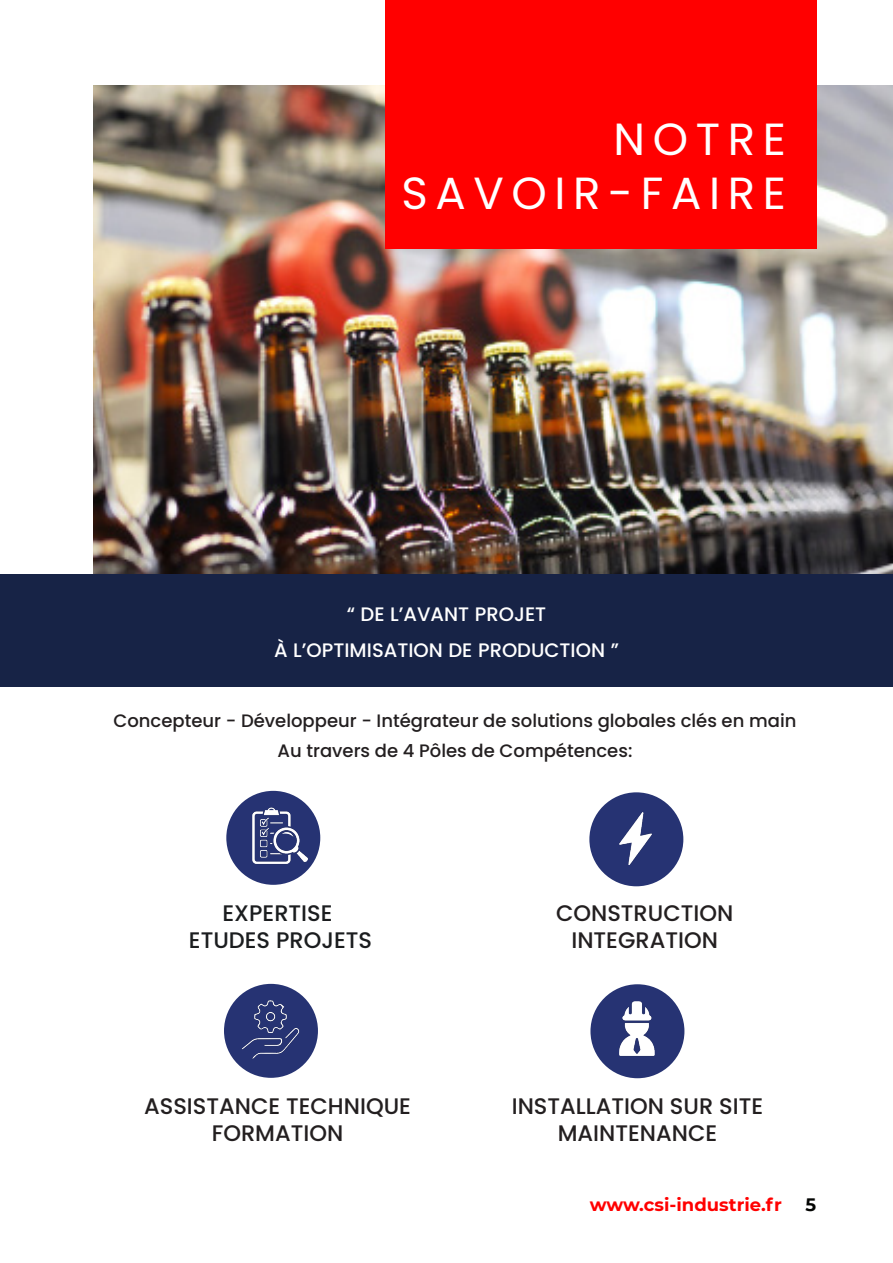
<style>
.page{position:relative;width:893px;height:1263px;background:#fff}
.page>*{position:absolute;margin:0;border:0;box-sizing:border-box;transform-origin:0 0}
.t1{font:45px/54px "Poppins";letter-spacing:.17em;color:#fff;text-align:right}
.t2{font:500 22.5px/27px "Poppins";color:#231f20;text-align:center}
.t3{font:500 22.5px/27px "Poppins";color:#1b1d1f;text-align:center}
.t4{font:500 19.5px/36px "Poppins";color:#fff;text-align:center}
.t5{font:500 18px/30px "Poppins";color:#231f20;text-align:center}
.t6{font:700 18px "Montserrat";color:#f00}
.t7{font:700 18px "Montserrat";color:#040503}
</style>
<div class="page">
<img style="left:94px;top:85px;width:799px;height:489px">
<div style="left:385px;top:0;width:431px;height:249px;background:#f00"></div>
<div style="left:0;top:574px;width:893px;height:113px;background:#172346"></div>
<div style="left:224px;top:984px;width:94px;height:94px;background:#263373;border-radius:50%"></div>
<img style="left:236px;top:994px;width:71px;height:69px">
<div style="left:589px;top:792px;width:94px;height:94px;background:#263373;border-radius:50%"></div>
<div style="left:590px;top:984px;width:94px;height:94px;background:#263373;border-radius:50%"></div>
<img style="left:604px;top:995px;width:66px;height:61px">
<img style="left:619px;top:812px;width:33px;height:52px">
<div style="left:226px;top:791px;width:94px;height:94px;background:#263373;border-radius:50%"></div>
<img style="left:252px;top:807px;width:55px;height:57px">
<h1 class="t1" style="left:401px;top:112px;width:386px">NOTRE<br>SAVOIR-FAIRE</h1>
<p class="t4" style="left:274px;top:597px;width:346px">“ DE L’AVANT PROJET<br>À L’OPTIMISATION DE PRODUCTION ”</p>
<p class="t5" style="left:114px;top:706px;width:684px">Concepteur - Développeur - Intégrateur de solutions globales clés en main<br>Au travers de 4 Pôles de Compétences:</p>
<p class="t3" style="left:189px;top:900px;width:185px">EXPERTISE<br>ETUDES PROJETS</p>
<p class="t2" style="left:144px;top:1092px;width:268px">ASSISTANCE TECHNIQUE<br>FORMATION</p>
<p class="t2" style="left:556px;top:900px;width:179px">CONSTRUCTION<br>INTEGRATION</p>
<p class="t2" style="left:512px;top:1092px;width:253px">INSTALLATION SUR SITE<br>MAINTENANCE</p>
<p class="t6" style="left:590px;top:1191px;width:194px">www.csi-industrie.fr</p>
<p class="t7" style="left:805px;top:1191px;width:12px">5</p>
</div>
